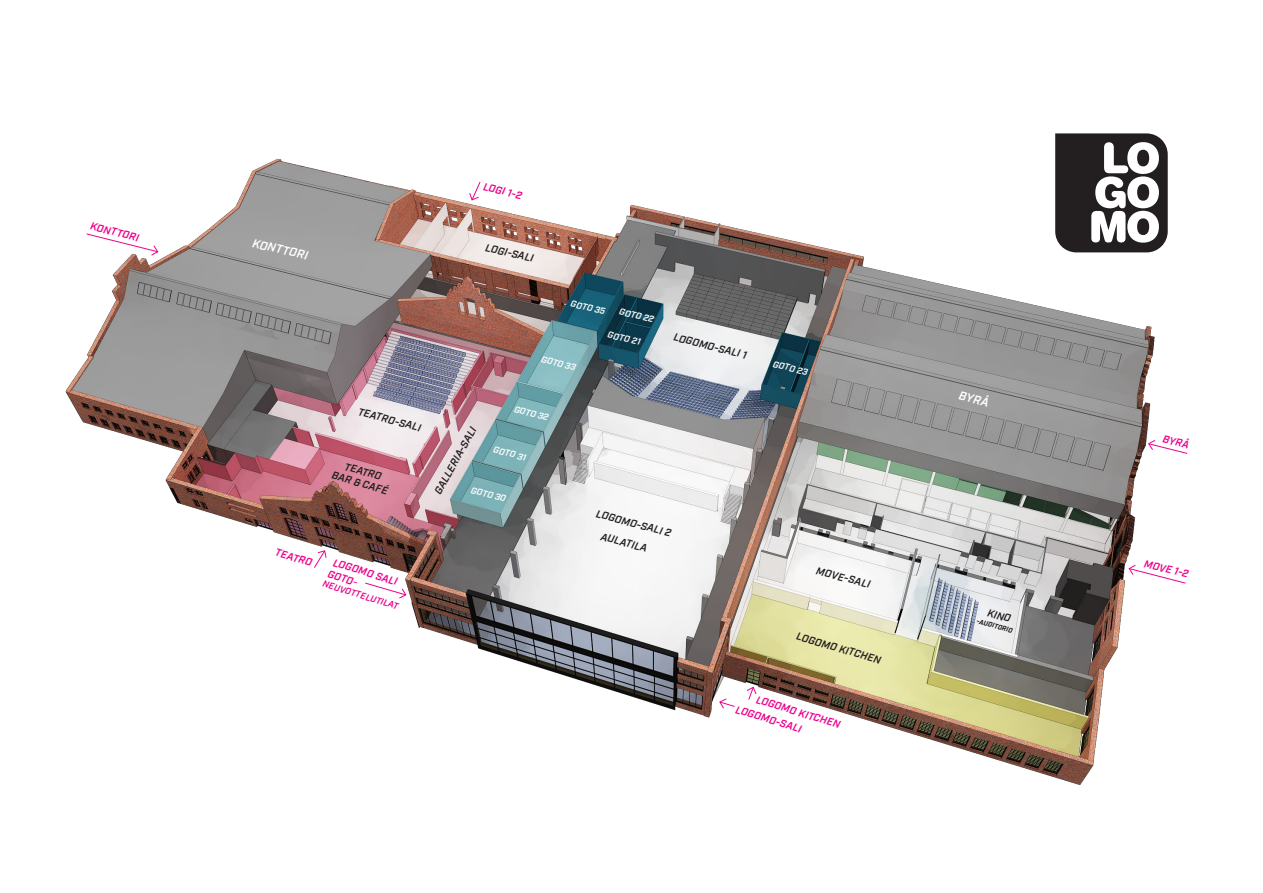
<style>
.page{position:relative;width:1263px;height:893px;background:#fff}
.page>*{position:absolute;margin:0;border:0;box-sizing:border-box;transform-origin:0 0}
.Bread{font:italic 600 12px "Industry";color:#fff}
.Bread-2{font:italic 600 10.5px "Industry";color:#231f20}
.Bread-3{font:italic 600 10.5px "Industry";color:#ed028c}
.Bread-4{font:italic 600 9px "Industry";color:#fff}
.Bread-5{font:italic 600 9px "Industry";color:#ed028c}
.Bread-6{font:italic 700 6.75px "Industry";color:#231f20}
.s1{font-weight:500}
</style>
<div class="page">
<img style="left:65px;top:159px;width:1090px;height:626px">
<svg style="left:86px;top:233px;width:73px;height:23px"></svg>
<svg style="left:364px;top:582px;width:43px;height:17px"></svg>
<svg style="left:469px;top:181px;width:12px;height:20px"></svg>
<svg style="left:313px;top:550px;width:14px;height:19px"></svg>
<svg style="left:746px;top:686px;width:11px;height:15px"></svg>
<svg style="left:719px;top:698px;width:16px;height:11px"></svg>
<svg style="left:1148px;top:439px;width:40px;height:15px"></svg>
<svg style="left:1128px;top:564px;width:58px;height:20px"></svg>
<svg style="left:1055px;top:133px;width:113px;height:119px"></svg>
<p class="Bread-3" style="left:92px;top:220px;width:51px;rotate:14deg">KONTTORI</p>
<p class="Bread-3" style="left:485px;top:180px;width:41px;rotate:13deg">LOGI 1-2</p>
<p class="Bread" style="left:254px;top:236px;width:58px;rotate:13deg">KONTTORI</p>
<p class="Bread-2" style="left:487px;top:241px;width:50px;rotate:13deg">LOGI-SALI</p>
<p class="Bread-3" style="left:277px;top:546px;width:39px;rotate:17deg">TEATRO</p>
<p class="Bread-4" style="left:572px;top:298px;width:37px;rotate:14deg">GOTO 35</p>
<p class="Bread-4" style="left:621px;top:306px;width:37px;rotate:14deg">GOTO 22</p>
<p class="Bread-4" style="left:609px;top:329px;width:35px;rotate:14deg">GOTO 21</p>
<p class="Bread-4" style="left:543px;top:353px;width:37px;rotate:15deg">GOTO 33</p>
<p class="Bread-2" style="left:675px;top:331px;width:77px;rotate:14deg">LOGOMO-SALI 1</p>
<p class="Bread-2" style="left:360px;top:405px;width:66px;rotate:15deg">TEATRO-SALI</p>
<p class="Bread-2" style="left:347px;top:460px;width:39px;rotate:16deg">TEATRO</p>
<p class="Bread-2" style="left:334px;top:469px;width:59px;rotate:16deg">BAR &amp; CAFÉ</p>
<p class="Bread-4" style="left:516px;top:403px;width:37px;rotate:15deg">GOTO 32</p>
<p class="Bread-4" style="left:495px;top:444px;width:35px;rotate:15deg">GOTO 31</p>
<p class="Bread-2" style="left:432px;top:490px;width:76px;rotate:-61deg">GALLERIA-SALI</p>
<p class="Bread-4" style="left:473px;top:484px;width:37px;rotate:15deg">GOTO 30</p>
<p class="Bread-2" style="left:598px;top:507px;width:79px;rotate:15deg">LOGOMO-SALI 2</p>
<p class="Bread-2" style="left:603px;top:530px;width:49px;rotate:15deg">AULATILA</p>
<p class="Bread-4" style="left:775px;top:358px;width:37px;rotate:14deg">GOTO 23</p>
<p class="Bread" style="left:961px;top:388px;width:32px;rotate:14deg">BYRÅ</p>
<p class="Bread-3" style="left:1164px;top:433px;width:28px;rotate:14deg">BYRÅ</p>
<p class="Bread-3" style="left:335px;top:556px;width:68px;rotate:17deg">LOGOMO SALI</p>
<p class="Bread-3" style="left:1146px;top:557px;width:47px;rotate:14deg">MOVE 1-2</p>
<p class="Bread-2" style="left:818px;top:564px;width:57px;rotate:15deg">MOVE-SALI</p>
<p class="Bread-3" style="left:330px;top:568px;width:32px;rotate:17deg">GOTO<span class="s1">-</span></p>
<p class="Bread-5" style="left:325px;top:578px;width:80px;rotate:17deg">NEUVOTTELUTILAT</p>
<p class="Bread-2" style="left:989px;top:606px;width:25px;rotate:15deg">KINO</p>
<p class="Bread-6" style="left:978px;top:617px;width:38px;rotate:15deg">-AUDITORIO</p>
<p class="Bread-2" style="left:798px;top:630px;width:89px;rotate:16deg">LOGOMO KITCHEN</p>
<p class="Bread-3" style="left:758px;top:693px;width:89px;rotate:17deg">LOGOMO KITCHEN</p>
<p class="Bread-3" style="left:738px;top:703px;width:70px;rotate:17deg">LOGOMO-SALI</p>
</div>
